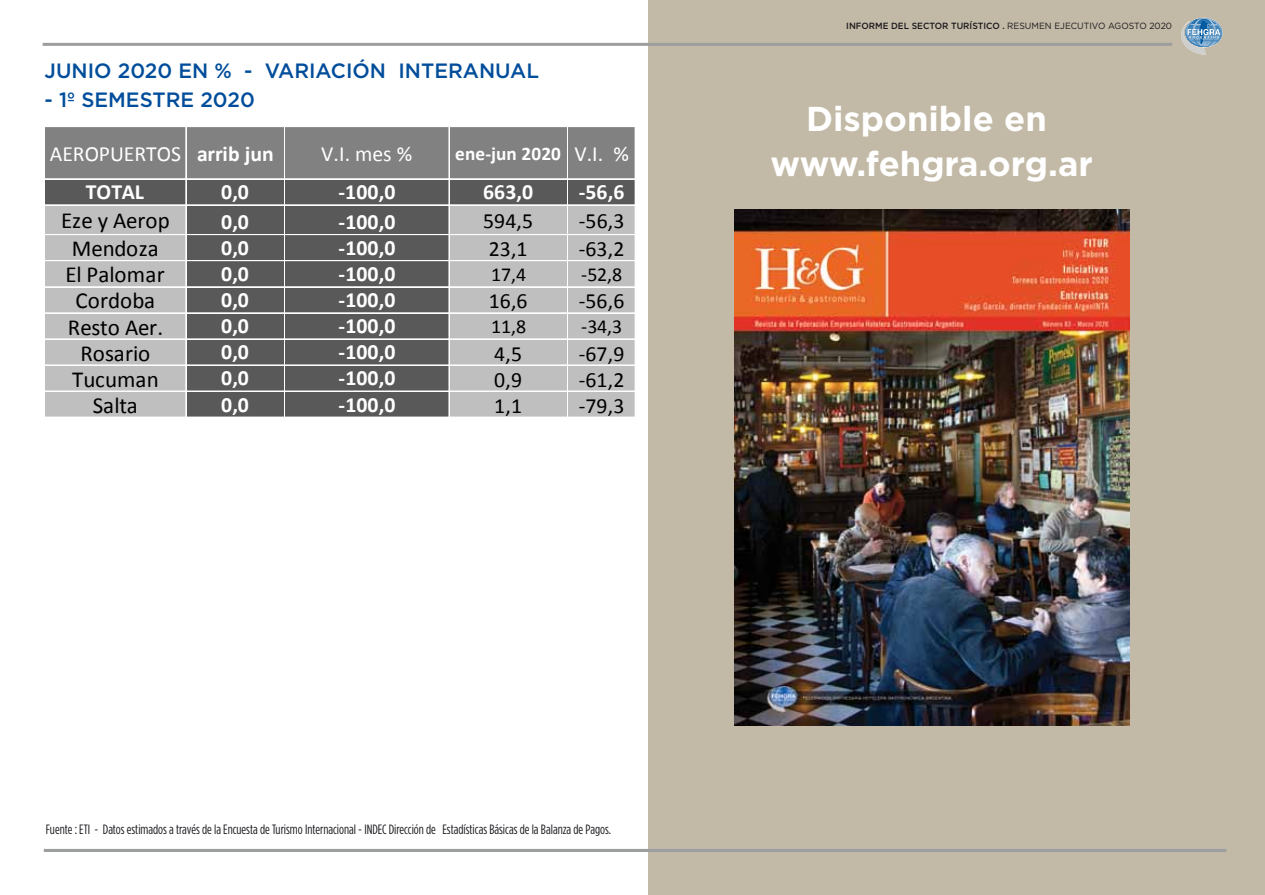
<style>
.page{position:relative;width:1265px;height:895px;background:#fff}
.page>*{position:absolute;margin:0;border:0;box-sizing:border-box;transform-origin:0 0}
.t1{font:700 34.5px/45px "Gotham";color:#fff;text-align:center}
.t2{font:22.95px "Calibri";color:#000}
.t3{font:700 21.75px "Calibri";letter-spacing:.005em;color:#fff}
.t4{font:21.75px "Calibri";letter-spacing:.005em;color:#000}
.t5{font:21.75px "Calibri";color:#fff}
.t6{font:500 20.7px "Gotham";color:#004d9b}
.t7{font:19.8px "Calibri";letter-spacing:-.005em;color:#000}
.t8{font:700 19.2px "Calibri";letter-spacing:.01em;color:#fff}
.t9{font:13.5px "Gotham Condensed";color:#1a171c}
.t10{font:500 9px "Gotham";color:#1a171c;scale:.96 1}
.s1{font-weight:700}
.s2{font-weight:400;font-size:21.75px}
.s3{font-weight:400}
</style>
<div class="page">
<div style="left:648px;top:1px;width:616px;height:893px;background:#c2baa6"></div>
<img style="left:734px;top:210px;width:395px;height:515px">
<hr style="left:44px;top:848px;width:1182px;height:3px;background:#9c9e9f">
<svg style="left:1181px;top:18px;width:42px;height:37px"></svg>
<hr style="left:43px;top:43px;width:1129px;height:3px;background:#9c9e9f">
<div style="left:45px;top:127px;width:590px;height:52px;background:#828181"></div>
<div style="left:45px;top:179px;width:590px;height:26px;background:#595959"></div>
<div style="left:45px;top:205px;width:141px;height:212px;background:#c0bfbf"></div>
<div style="left:186px;top:205px;width:263px;height:212px;background:#595959"></div>
<div style="left:449px;top:205px;width:186px;height:212px;background:#c0bfbf"></div>
<hr style="left:45px;top:127px;width:590px;height:1px;background:#fff">
<hr style="left:45px;top:178px;width:590px;height:1px;background:#fff">
<hr style="left:45px;top:179px;width:590px;height:1px;background:#fff">
<hr style="left:45px;top:204px;width:590px;height:1px;background:#fff">
<hr style="left:45px;top:205px;width:590px;height:1px;background:#fff">
<hr style="left:45px;top:234px;width:590px;height:1px;background:#fff">
<hr style="left:45px;top:260px;width:590px;height:1px;background:#fff">
<hr style="left:45px;top:261px;width:590px;height:1px;background:#fff">
<hr style="left:45px;top:286px;width:590px;height:1px;background:#fff">
<hr style="left:45px;top:287px;width:590px;height:1px;background:#fff">
<hr style="left:45px;top:312px;width:590px;height:1px;background:#fff">
<hr style="left:45px;top:313px;width:590px;height:1px;background:#fff">
<hr style="left:45px;top:338px;width:590px;height:1px;background:#fff">
<hr style="left:45px;top:339px;width:590px;height:1px;background:#fff">
<hr style="left:45px;top:364px;width:590px;height:1px;background:#fff">
<hr style="left:45px;top:365px;width:590px;height:1px;background:#fff">
<hr style="left:45px;top:391px;width:590px;height:1px;background:#fff">
<hr style="left:185px;top:127px;width:1px;height:290px;background:#fff">
<hr style="left:186px;top:127px;width:1px;height:290px;background:#fff">
<hr style="left:284px;top:127px;width:1px;height:290px;background:#fff">
<hr style="left:448px;top:127px;width:1px;height:290px;background:#fff">
<hr style="left:449px;top:127px;width:1px;height:290px;background:#fff">
<hr style="left:567px;top:127px;width:1px;height:290px;background:#fff">
<h3 class="t6" style="left:45px;top:58px;width:496px">JUNIO 2020 EN % - VARIACIÓN INTERANUAL</h3>
<h3 class="t6" style="left:45px;top:88px;width:212px">- 1º SEMESTRE 2020</h3>
<h3 class="t5" style="left:50px;top:140px;width:225px">AEROPUERTOS <span class="s1">arrib jun</span></h3>
<h3 class="t5" style="left:321px;top:140px;width:93px">V.I. mes %</h3>
<h3 class="t8" style="left:455px;top:141px;width:175px">ene-jun 2020 <span class="s2">V.I. %</span></h3>
<h3 class="t3" style="left:86px;top:178px;width:60px">TOTAL</h3>
<h3 class="t3" style="left:221px;top:178px;width:29px">0,0</h3>
<h3 class="t3" style="left:338px;top:178px;width:58px">-100,0</h3>
<h3 class="t3" style="left:483px;top:178px;width:52px">663,0</h3>
<h3 class="t3" style="left:578px;top:178px;width:47px">-56,6</h3>
<h2 class="t2" style="left:61px;top:206px;width:110px">Eze y Aerop</h2>
<h3 class="t3" style="left:221px;top:208px;width:29px">0,0</h3>
<h3 class="t3" style="left:338px;top:208px;width:58px">-100,0</h3>
<h3 class="t4" style="left:483px;top:207px;width:52px">594,5</h3>
<h3 class="t4" style="left:578px;top:207px;width:47px">-56,3</h3>
<h2 class="t2" style="left:72px;top:234px;width:89px">Mendoza</h2>
<h3 class="t3" style="left:221px;top:234px;width:29px">0,0</h3>
<h3 class="t3" style="left:338px;top:234px;width:58px">-100,0</h3>
<h3 class="t4" style="left:488px;top:235px;width:40px">23,1</h3>
<h3 class="t4" style="left:578px;top:235px;width:47px">-63,2</h3>
<h2 class="t2" style="left:65px;top:260px;width:101px">El Palomar</h2>
<h3 class="t3" style="left:221px;top:260px;width:29px">0,0</h3>
<h3 class="t3" style="left:338px;top:260px;width:58px">-100,0</h3>
<h3 class="t7" style="left:491px;top:262px;width:36px">17,4</h3>
<h3 class="t7" style="left:581px;top:262px;width:43px">-52,8</h3>
<h2 class="t2" style="left:75px;top:286px;width:81px">Cordoba</h2>
<h3 class="t3" style="left:221px;top:286px;width:29px">0,0</h3>
<h3 class="t3" style="left:338px;top:286px;width:58px">-100,0</h3>
<h3 class="t4" style="left:488px;top:287px;width:40px">16,6</h3>
<h3 class="t4" style="left:578px;top:287px;width:47px">-56,6</h3>
<h2 class="t2" style="left:68px;top:312px;width:97px">Resto Aer.</h2>
<h3 class="t3" style="left:221px;top:312px;width:29px">0,0</h3>
<h3 class="t3" style="left:338px;top:312px;width:58px">-100,0</h3>
<h3 class="t7" style="left:491px;top:314px;width:36px">11,8</h3>
<h3 class="t7" style="left:581px;top:314px;width:43px">-34,3</h3>
<h2 class="t2" style="left:80px;top:338px;width:71px">Rosario</h2>
<h3 class="t3" style="left:221px;top:338px;width:29px">0,0</h3>
<h3 class="t3" style="left:338px;top:338px;width:58px">-100,0</h3>
<h3 class="t4" style="left:494px;top:339px;width:29px">4,5</h3>
<h3 class="t4" style="left:578px;top:339px;width:47px">-67,9</h3>
<h2 class="t2" style="left:72px;top:364px;width:88px">Tucuman</h2>
<h3 class="t3" style="left:221px;top:364px;width:29px">0,0</h3>
<h3 class="t3" style="left:338px;top:364px;width:58px">-100,0</h3>
<h3 class="t4" style="left:494px;top:365px;width:29px">0,9</h3>
<h3 class="t4" style="left:578px;top:365px;width:47px">-61,2</h3>
<h2 class="t2" style="left:93px;top:390px;width:47px">Salta</h2>
<h3 class="t3" style="left:221px;top:390px;width:29px">0,0</h3>
<h3 class="t3" style="left:338px;top:390px;width:58px">-100,0</h3>
<h3 class="t4" style="left:494px;top:392px;width:29px">1,1</h3>
<h3 class="t4" style="left:578px;top:392px;width:47px">-79,3</h3>
<p class="t10" style="left:846px;top:21px;width:341px">INFORME DEL SECTOR TURÍSTICO . <span class="s3">RESUMEN EJECUTIVO AGOSTO 2020</span></p>
<h1 class="t1" style="left:770px;top:96px;width:324px">Disponible en www.fehgra.org.ar</h1>
<p class="t9" style="left:46px;top:821px;width:566px">Fuente : ETI - Datos estimados a través de la Encuesta de Turismo Internacional - INDEC Dirección de Estadísticas Básicas de la Balanza de Pagos.</p>
</div>
